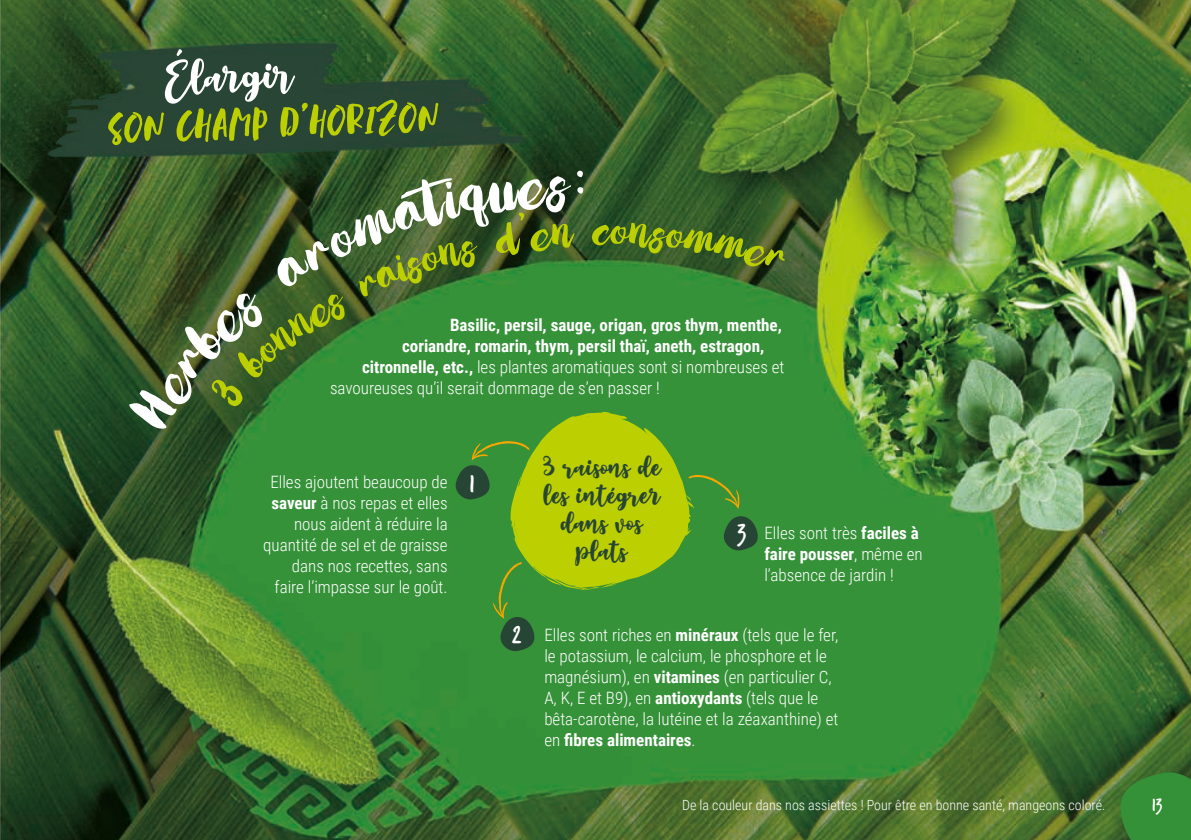
<style>
.page{position:relative;width:1191px;height:840px;background:#fff}
.page>*{position:absolute;margin:0;border:0;box-sizing:border-box;transform-origin:0 0}
.t1{font:80px "Love Moment";color:#bccf00}
.t2{font:50px "Blastpink Script";color:#bccf00}
.t3{font:50px "Fall in Autumn Regular";color:#fff}
.t4{font:30px/28px "Fall in Autumn Regular";color:#274534;text-align:center}
.t5{font:28px "Trash Hand";color:#fff}
.t6{font:20px "Trash Hand";color:#fff}
.t7{font:300 17px/21px "Roboto Condensed";color:#fff}
.t8{font:700 17px "Roboto Condensed";color:#fff}
.t9{font:300 14px "Roboto Condensed";color:#fff}
.s1{font-weight:700}
</style>
<div class="page">
<img style="left:0;top:0;width:1191px;height:839px">
<svg style="left:1117px;top:768px;width:74px;height:71px;background:#388936"></svg>
<svg style="left:1116px;top:509px;width:5px;height:5px"></svg>
<svg style="left:126px;top:170px;width:661px;height:482px;background:#43812e"></svg>
<p class="t3" style="left:164px;top:49px;width:119px;rotate:-2deg">Élar gir</p>
<p class="t2" style="left:107px;top:103px;width:332px;rotate:-2deg">SON CHAMP D’HORIZON</p>
<h1 class="t1" style="left:592px;top:186px;width:22px">c</h1>
<p class="t8" style="left:450px;top:312px;width:333px">Basilic, persil, sauge, origan, gros thym, menthe,</p>
<p class="t8" style="left:402px;top:333px;width:364px">coriandre, romarin, thym, persil thaï, aneth, estragon,</p>
<p class="t7" style="left:362px;top:355px;width:424px"><span class="s1">citronnelle, etc.,</span> les plantes aromatiques sont si nombreuses et</p>
<p class="t7" style="left:330px;top:376px;width:331px">savoureuses qu’il serait dommage de s’en passer !</p>
<p class="t7" style="left:263px;top:470px;width:186px;text-align:right">Elles ajoutent beaucoup de <span class="s1">saveur</span> à nos repas et elles nous aident à réduire la quantité de sel et de graisse dans nos recettes, sans faire l’impasse sur le goût.</p>
<p class="t5" style="left:469px;top:469px;width:7px">1</p>
<p class="t5" style="left:512px;top:620px;width:11px">2</p>
<p class="t4" style="left:543px;top:454px;width:121px">3 raisons de les intégrer dans vos plats</p>
<p class="t5" style="left:737px;top:518px;width:11px">3</p>
<p class="t7" style="left:764px;top:521px;width:160px">Elles sont très <span class="s1">faciles à faire pousser</span>, même en l’absence de jardin !</p>
<p class="t7" style="left:544px;top:623px;width:295px">Elles sont riches en <span class="s1">minéraux</span> (tels que le fer, le potassium, le calcium, le phosphore et le magnésium), en <span class="s1">vitamines</span> (en particulier C, A, K, E et B9), en <span class="s1">antioxydants</span> (tels que le bêta-carotène, la lutéine et la zéaxanthine) et en <span class="s1">fibres alimentaires</span>.</p>
<p class="t9" style="left:682px;top:794px;width:425px">De la couleur dans nos assiettes ! Pour être en bonne santé, mangeons coloré.</p>
<p class="t6" style="left:1151px;top:794px;width:12px">13</p>
</div>
